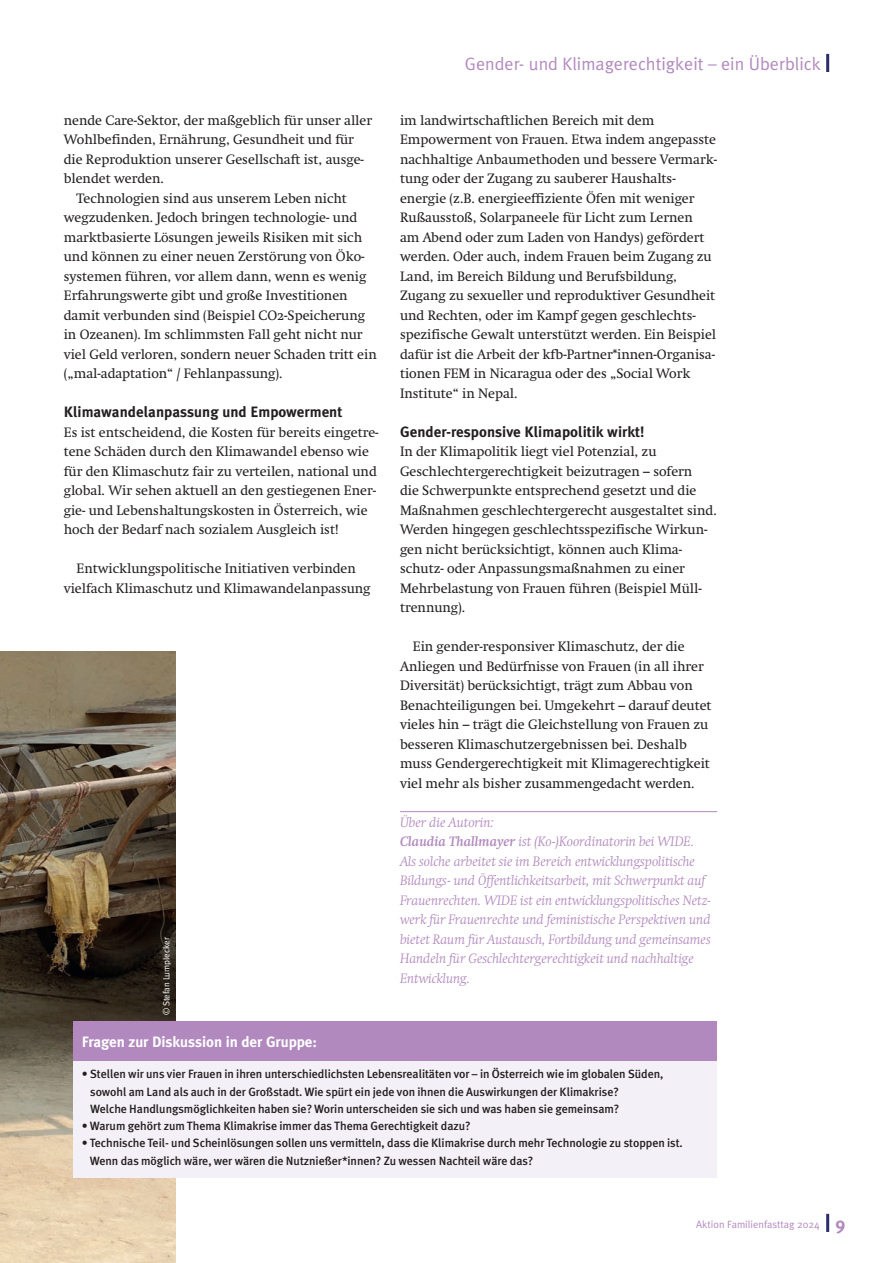
<style>
.page{position:relative;width:893px;height:1263px;background:#fff}
.page>*{position:absolute;margin:0;border:0;box-sizing:border-box;transform-origin:0 0}
.t1{font:18px "Meta Plus";color:#b289be}
.t2{font:700 15px "Meta Plus";color:#231f20}
.t3{font:700 15px "Meta Plus";letter-spacing:-.005em;color:#fff}
.t4{font:13.5px/19.5px "Swift";color:#231f20}
.t5{font:italic 300 13.5px/19.5px "Swift";color:#b289be}
.t6{font:500 12px/17.2px "Meta Plus";letter-spacing:-.005em;color:#231f20}
.t7{font:10.5px "Meta Plus";color:#b289be}
.t8{font:9px "Meta Plus";letter-spacing:-.005em;color:#fff}
.s1{font-weight:700}
.s2{font-weight:700;font-size:18px}
</style>
<div class="page">
<img style="left:0;top:651px;width:176px;height:612px">
<hr style="left:826px;top:54px;width:3px;height:18px;background:#2d2b6f">
<hr style="left:826px;top:1214px;width:3px;height:18px;background:#2d2b6f">
<hr style="left:400px;top:811px;width:317px;height:1px;background:#b289be">
<div style="left:73px;top:1061px;width:644px;height:117px;background:#f4f0f7"></div>
<div style="left:73px;top:1022px;width:644px;height:39px;background:#b289be"></div>
<p class="t4" style="left:64px;top:110px;width:310px">nende Care-Sektor, der maßgeblich für unser aller</p>
<p class="t4" style="left:64px;top:130px;width:292px">Wohlbefinden, Ernährung, Gesundheit und für</p>
<p class="t4" style="left:64px;top:149px;width:302px">die Reproduktion unserer Gesellschaft ist, ausge-</p>
<p class="t4" style="left:64px;top:169px;width:102px">blendet werden.</p>
<p class="t4" style="left:77px;top:188px;width:272px">Technologien sind aus unserem Leben nicht</p>
<p class="t4" style="left:64px;top:208px;width:295px">wegzudenken. Jedoch bringen technologie- und</p>
<p class="t4" style="left:64px;top:227px;width:300px">marktbasierte Lösungen jeweils Risiken mit sich</p>
<p class="t4" style="left:64px;top:247px;width:302px">und können zu einer neuen Zerstörung von Öko-</p>
<p class="t4" style="left:64px;top:266px;width:304px">systemen führen, vor allem dann, wenn es wenig</p>
<p class="t4" style="left:64px;top:286px;width:285px">Erfahrungswerte gibt und große Investitionen</p>
<p class="t4" style="left:64px;top:305px;width:303px">damit verbunden sind (Beispiel CO2-Speicherung</p>
<p class="t4" style="left:64px;top:325px;width:300px">in Ozeanen). Im schlimmsten Fall geht nicht nur</p>
<p class="t4" style="left:64px;top:344px;width:314px">viel Geld verloren, sondern neuer Schaden tritt ein</p>
<p class="t4" style="left:64px;top:364px;width:220px">(„mal-adaptation“ / Fehlanpassung).</p>
<p class="t2" style="left:64px;top:403px;width:280px">Klimawandelanpassung und Empowerment</p>
<p class="t4" style="left:64px;top:422px;width:316px">Es ist entscheidend, die Kosten für bereits eingetre&shy;tene Schäden durch den Klimawandel ebenso wie für den Klimaschutz fair zu verteilen, national und global. Wir sehen aktuell an den gestiegenen Ener&shy;gie- und Lebenshaltungskosten in Österreich, wie hoch der Bedarf nach sozialem Ausgleich ist!</p>
<p class="t4" style="left:64px;top:559px;width:308px;text-align:center">Entwicklungspolitische Initiativen verbinden vielfach Klimaschutz und Klimawandelanpassung</p>
<p class="t8" style="left:161px;top:1015px;width:80px;rotate:-90deg">© Stefan Lumplecker</p>
<p class="t3" style="left:82px;top:1033px;width:237px">Fragen zur Diskussion in der Gruppe:</p>
<h1 class="t1" style="left:465px;top:53px;width:357px">Gender- und Klimagerechtigkeit – ein Überblick</h1>
<p class="t4" style="left:400px;top:110px;width:319px">im landwirtschaftlichen Bereich mit dem Empowerment von Frauen. Etwa indem angepasste nachhaltige Anbaumethoden und bessere Vermark&shy;tung oder der Zugang zu sauberer Haushalts&shy;energie (z.B. energieeffiziente Öfen mit weniger Rußausstoß, Solarpaneele für Licht zum Lernen<br>am Abend oder zum Laden von Handys) gefördert werden. Oder auch, indem Frauen beim Zugang zu Land, im Bereich Bildung und Berufsbildung, Zugang zu sexueller und reproduktiver Gesundheit und Rechten, oder im Kampf gegen geschlechts&shy;spezifische Gewalt unterstützt werden. Ein Beispiel dafür ist die Arbeit der kfb-Partner*innen-Organisa&shy;tionen FEM in Nicaragua oder des „Social Work Institute“ in Nepal.</p>
<p class="t2" style="left:400px;top:423px;width:246px">Gender-responsive Klimapolitik wirkt!</p>
<p class="t4" style="left:400px;top:442px;width:318px">In der Klimapolitik liegt viel Potenzial, zu Geschlechtergerechtigkeit beizutragen – sofern<br>die Schwerpunkte entsprechend gesetzt und die Maßnahmen geschlechtergerecht ausgestaltet sind.<br>Werden hingegen geschlechtsspezifische Wirkun&shy;gen nicht berücksichtigt, können auch Klima&shy;schutz- oder Anpassungsmaßnahmen zu einer Mehrbelastung von Frauen führen (Beispiel Müll&shy;trennung).</p>
<p class="t4" style="left:400px;top:637px;width:313px;text-indent:13px">Ein gender-responsiver Klimaschutz, der die Anliegen und Bedürfnisse von Frauen (in all ihrer Diversität) berücksichtigt, trägt zum Abbau von Benachteiligungen bei. Umgekehrt – darauf deutet vieles hin – trägt die Gleichstellung von Frauen zu besseren Klimaschutzergebnissen bei. Deshalb muss Gendergerechtigkeit mit Klimagerechtigkeit viel mehr als bisher zusammengedacht werden.</p>
<p class="t5" style="left:400px;top:812px;width:313px">Über die Autorin:<br><span class="s1">Claudia Thallmayer</span> ist (Ko-)Koordinatorin bei WIDE.<br>Als solche arbeitet sie im Bereich entwicklungspolitische Bildungs- und Öffentlichkeitsarbeit, mit Schwerpunkt auf Frauenrechten. WIDE ist ein entwicklungspolitisches Netz&shy;werk für Frauenrechte und feministische Perspektiven und bietet Raum für Austausch, Fortbildung und gemeinsames Handeln für Geschlechtergerechtigkeit und nachhaltige Entwicklung.</p>
<p class="t6" style="left:90px;top:1065px;width:575px;text-indent:-8px">• Stellen wir uns vier Frauen in ihren unterschiedlichsten Lebensrealitäten vor – in Österreich wie im globalen Süden, sowohl am Land als auch in der Großstadt. Wie spürt ein jede von ihnen die Auswirkungen der Klimakrise?<br>Welche Handlungsmöglichkeiten haben sie? Worin unterscheiden sie sich und was haben sie gemeinsam?</p>
<p class="t6" style="left:82px;top:1117px;width:390px">• Warum gehört zum Thema Klimakrise immer das Thema Gerechtigkeit dazu?</p>
<p class="t6" style="left:90px;top:1134px;width:594px;text-indent:-8px">• Technische Teil- und Scheinlösungen sollen uns vermitteln, dass die Klimakrise durch mehr Technologie zu stoppen ist.<br>Wenn das möglich wäre, wer wären die Nutznießer*innen? Zu wessen Nachteil wäre das?</p>
<p class="t7" style="left:696px;top:1218px;width:151px">Aktion Familienfasttag 2024 <span class="s2">9</span></p>
</div>
